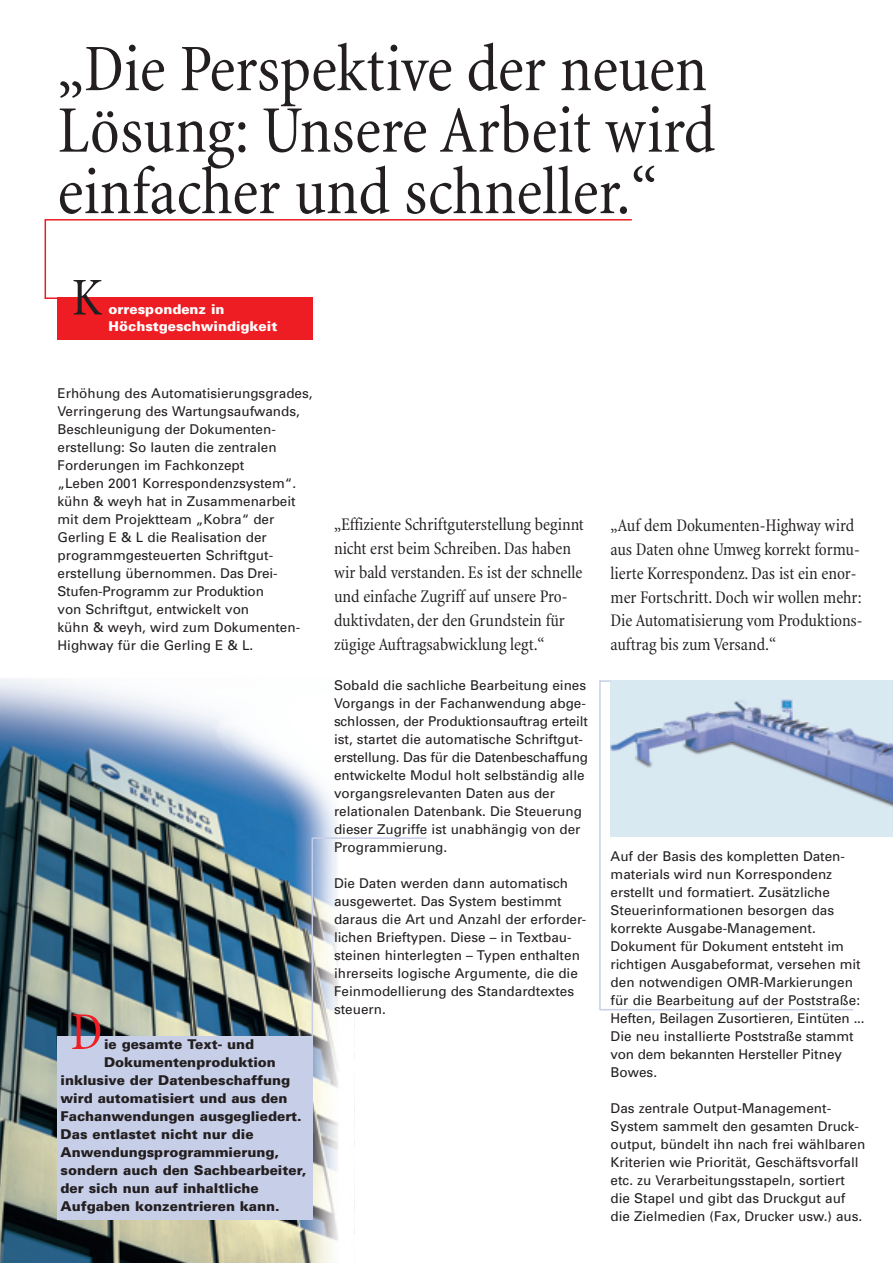
<style>
.page{position:relative;width:893px;height:1263px;background:#fff}
.page>*{position:absolute;margin:0;border:0;box-sizing:border-box;transform-origin:0 0}
.t1{font:condensed 67.5px/61.5px "Minion";color:#231f20}
.t2{font:condensed 54px "Minion";color:#231f20}
.t3{font:condensed 54px "Minion";color:#ee1d23}
.t4{font:condensed 18px/24px "Minion";color:#231f20}
.t5{font:13.5px/18px "Univers";color:#231f20}
.t6{font:900 13.5px "Univers";color:#231f20}
.t7{font:900 13.5px/16.2px "Univers";color:#fff}
</style>
<div class="page">
<img style="left:0;top:678px;width:338px;height:585px">
<svg style="left:46px;top:297px;width:11px;height:2px"></svg>
<hr style="left:45px;top:219px;width:587px;height:2px;background:#ee1d23">
<hr style="left:45px;top:220px;width:1px;height:79px;background:#ee1d23">
<div style="left:57px;top:298px;width:256px;height:42px;background:#ee1d23"></div>
<hr style="left:311px;top:838px;width:2px;height:216px;background:#c7cee8">
<hr style="left:599px;top:680px;width:1px;height:330px;background:#c7cee8">
<hr style="left:313px;top:837px;width:113px;height:2px;background:#c7cee8">
<hr style="left:599px;top:1009px;width:254px;height:1px;background:#c7cee8">
<div style="left:57px;top:1036px;width:256px;height:184px;background:#c7cee8"></div>
<img style="left:610px;top:680px;width:282px;height:156px">
<svg style="left:600px;top:680px;width:10px;height:2px"></svg>
<h1 class="t1" style="left:57px;top:44px;width:659px">„Die Perspektive der neuen<br>Lösung: Unsere Arbeit wird einfacher und schneller.“</h1>
<h2 class="t2" style="left:72px;top:276px;width:32px">K</h2>
<p class="t7" style="left:109px;top:303px;width:170px">orrespondenz in<br>Höchstgeschwindigkeit</p>
<p class="t5" style="left:57px;top:386px;width:256px">Erhöhung des Automatisierungsgrades, Verringerung des Wartungsaufwands, Beschleunigung der Dokumenten&shy;erstellung: So lauten die zentralen Forderungen im Fachkonzept<br>„Leben 2001 Korrespondenzsystem“. kühn &amp; weyh hat in Zusammenarbeit mit dem Projektteam „Kobra“ der Gerling E &amp; L die Realisation der programmgesteuerten Schriftgut&shy;erstellung übernommen. Das Drei-Stufen-Programm zur Produktion<br>von Schriftgut, entwickelt von<br>kühn &amp; weyh, wird zum Dokumenten-Highway für die Gerling E &amp; L.</p>
<h2 class="t3" style="left:70px;top:1011px;width:34px">D</h2>
<p class="t6" style="left:104px;top:1039px;width:152px">ie gesamte Text- und</p>
<p class="t6" style="left:104px;top:1057px;width:173px">Dokumentenproduktion</p>
<p class="t6" style="left:60px;top:1075px;width:231px">inklusive der Datenbeschaffung</p>
<p class="t6" style="left:60px;top:1093px;width:228px">wird automatisiert und aus den</p>
<p class="t6" style="left:60px;top:1111px;width:243px">Fachanwendungen ausgegliedert.</p>
<p class="t6" style="left:60px;top:1129px;width:194px">Das entlastet nicht nur die</p>
<p class="t6" style="left:60px;top:1147px;width:220px">Anwendungsprogrammierung,</p>
<p class="t6" style="left:60px;top:1165px;width:247px">sondern auch den Sachbearbeiter,</p>
<p class="t6" style="left:60px;top:1183px;width:200px">der sich nun auf inhaltliche</p>
<p class="t6" style="left:60px;top:1201px;width:221px">Aufgaben konzentrieren kann.</p>
<h3 class="t4" style="left:334px;top:514px;width:251px">„Effiziente Schriftguterstellung beginnt nicht erst beim Schreiben. Das haben wir bald verstanden. Es ist der schnelle und einfache Zugriff auf unsere Pro&shy;duktivdaten, der den Grundstein für zügige Auftragsabwicklung legt.“</h3>
<p class="t5" style="left:334px;top:677px;width:255px">Sobald die sachliche Bearbeitung eines Vorgangs in der Fachanwendung abge&shy;schlossen, der Produktionsauftrag erteilt ist, startet die automatische Schriftgut&shy;erstellung. Das für die Datenbeschaffung entwickelte Modul holt selbständig alle vorgangsrelevanten Daten aus der relationalen Datenbank. Die Steuerung dieser Zugriffe ist unabhängig von der Programmierung.</p>
<p class="t5" style="left:334px;top:875px;width:254px">Die Daten werden dann automatisch ausgewertet. Das System bestimmt daraus die Art und Anzahl der erforder&shy;lichen Brieftypen. Diese – in Textbau&shy;steinen hinterlegten – Typen enthalten ihrerseits logische Argumente, die die Feinmodellierung des Standardtextes steuern.</p>
<h3 class="t4" style="left:610px;top:514px;width:253px">„Auf dem Dokumenten-Highway wird aus Daten ohne Umweg korrekt formu&shy;lierte Korrespondenz. Das ist ein enor&shy;mer Fortschritt. Doch wir wollen mehr:<br>Die Automatisierung vom Produktions&shy;auftrag bis zum Versand.“</h3>
<p class="t5" style="left:610px;top:849px;width:255px">Auf der Basis des kompletten Daten&shy;materials wird nun Korrespondenz erstellt und formatiert. Zusätzliche Steuerinformationen besorgen das korrekte Ausgabe-Management.<br>Dokument für Dokument entsteht im richtigen Ausgabeformat, versehen mit den notwendigen OMR-Markierungen für die Bearbeitung auf der Poststraße:<br>Heften, Beilagen Zusortieren, Eintüten ...<br>Die neu installierte Poststraße stammt von dem bekannten Hersteller Pitney Bowes.</p>
<p class="t5" style="left:610px;top:1101px;width:256px">Das zentrale Output-Management-System sammelt den gesamten Druck&shy;output, bündelt ihn nach frei wählbaren Kriterien wie Priorität, Geschäftsvorfall etc. zu Verarbeitungsstapeln, sortiert die Stapel und gibt das Druckgut auf die Zielmedien (Fax, Drucker usw.) aus.</p>
</div>
